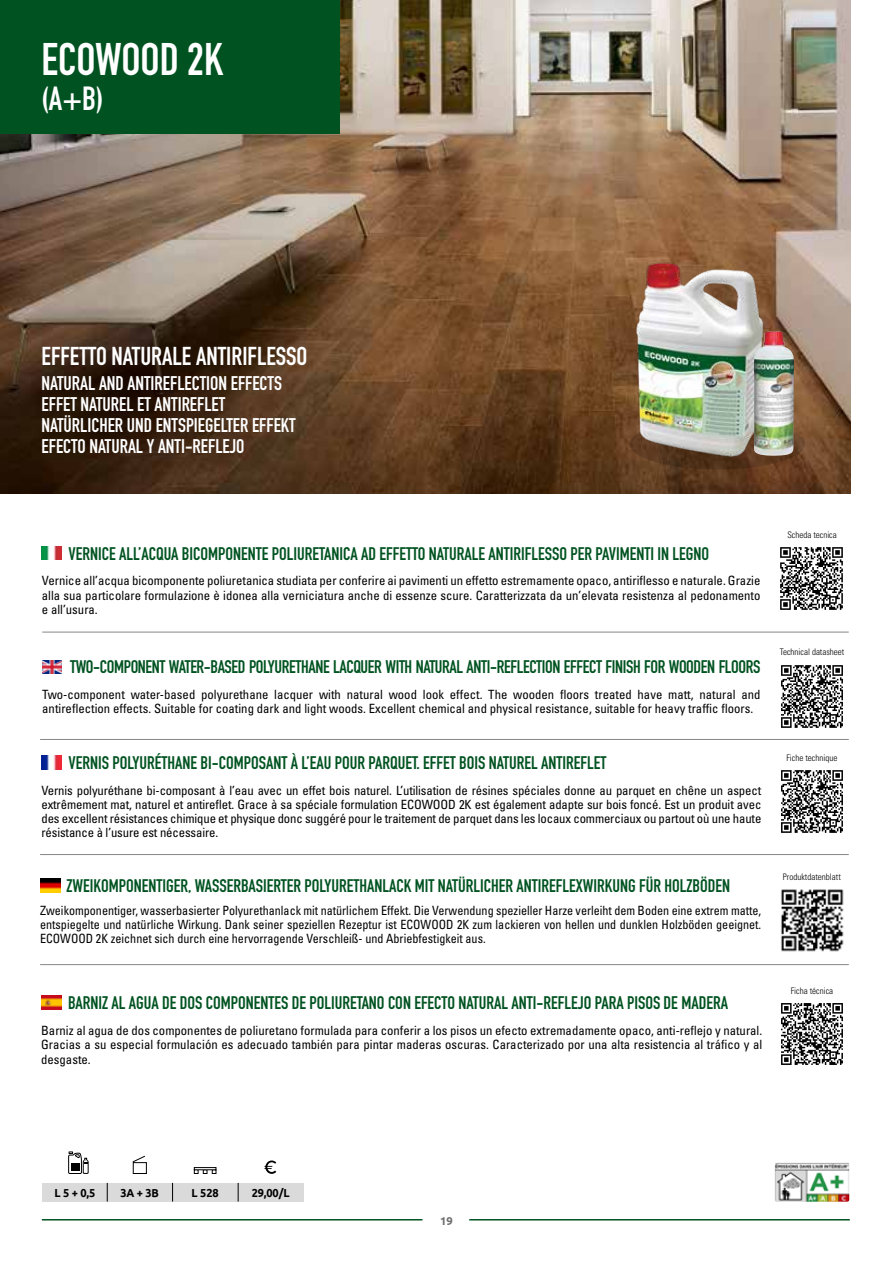
<style>
.page{position:relative;width:893px;height:1263px;background:#fff}
.page>*{position:absolute;margin:0;border:0;box-sizing:border-box;transform-origin:0 0}
.t1{font:700 45px "DIN Condensed";color:#fff}
.t2{font:700 33px "DIN Condensed";color:#fff}
.t3{font:700 25.5px "DIN Condensed";color:#fff}
.t4{font:700 19.5px/21px "DIN Condensed";color:#fff}
.t5{font:700 18px "DIN Condensed";color:#005321}
.t6{font:700 18px "DIN Condensed";letter-spacing:-.02em;color:#005321}
.t7{font:condensed 12.75px/14.2px "Univers";color:#000;text-align:justify}
.t8{font:condensed 12.75px/14.2px "Univers";color:#000;text-align:justify;scale:.95 1}
.t9{font:700 11.55px "Ubuntu";letter-spacing:-.01em;color:#000;scale:.95 1}
.t10{font:700 11.25px "Ubuntu";color:#706f6f}
.t11{font:300 condensed 9px "Univers";color:#000}
</style>
<div class="page">
<hr style="left:42px;top:1219px;width:380px;height:1px;background:#005321">
<hr style="left:469px;top:1219px;width:381px;height:1px;background:#005321">
<img style="left:0;top:0;width:850px;height:493px">
<div style="left:0;top:0;width:339px;height:134px;background:#005321"></div>
<img style="left:41px;top:755px;width:21px;height:14px">
<img style="left:42px;top:546px;width:20px;height:14px">
<img style="left:40px;top:879px;width:20px;height:13px">
<img style="left:41px;top:996px;width:21px;height:13px">
<img style="left:42px;top:660px;width:20px;height:13px">
<img style="left:780px;top:547px;width:63px;height:63px">
<img style="left:781px;top:770px;width:62px;height:63px">
<img style="left:781px;top:665px;width:62px;height:63px">
<img style="left:781px;top:889px;width:63px;height:63px">
<img style="left:781px;top:1003px;width:62px;height:62px">
<hr style="left:42px;top:632px;width:807px;height:1px;background:#878787">
<hr style="left:40px;top:739px;width:809px;height:1px;background:#878787">
<hr style="left:40px;top:854px;width:809px;height:1px;background:#878787">
<hr style="left:40px;top:964px;width:809px;height:1px;background:#878787">
<div style="left:133px;top:1162px;width:14px;height:12px;border:1px solid #000"></div>
<svg style="left:132px;top:1155px;width:14px;height:8px"></svg>
<svg style="left:194px;top:1170px;width:22px;height:4px"></svg>
<div style="left:194px;top:1167px;width:22px;height:3px;border:1px solid #000"></div>
<div style="left:42px;top:1183px;width:261px;height:18px;background:#dadada"></div>
<svg style="left:264px;top:1160px;width:12px;height:14px"></svg>
<svg style="left:107px;top:1183px;width:1px;height:18px"></svg>
<svg style="left:172px;top:1183px;width:1px;height:18px"></svg>
<svg style="left:238px;top:1183px;width:1px;height:18px"></svg>
<svg style="left:68px;top:1151px;width:21px;height:23px"></svg>
<img style="left:775px;top:1163px;width:74px;height:39px">
<svg style="left:630px;top:419px;width:175px;height:50px"></svg>
<img style="left:616px;top:243px;width:150px;height:218px">
<img style="left:753px;top:331px;width:41px;height:125px">
<h1 class="t1" style="left:42px;top:29px;width:183px">ECOWOOD 2K</h1>
<h2 class="t2" style="left:42px;top:76px;width:63px">(A+B)</h2>
<h3 class="t3" style="left:42px;top:339px;width:267px">EFFETTO NATURALE ANTIRIFLESSO</h3>
<h3 class="t4" style="left:42px;top:373px;width:256px">NATURAL AND ANTIREFLECTION EFFECTS EFFET NATUREL ET ANTIREFLET NATÜRLICHER UND ENTSPIEGELTER EFFEKT EFECTO NATURAL Y ANTI-REFLEJO</h3>
<h3 class="t5" style="left:68px;top:541px;width:642px">VERNICE ALL’ACQUA BICOMPONENTE POLIURETANICA AD EFFETTO NATURALE ANTIRIFLESSO PER PAVIMENTI IN LEGNO</h3>
<p class="t7" style="left:42px;top:573px;width:720px">Vernice all’acqua bicomponente poliuretanica studiata per conferire ai pavimenti un effetto estremamente opaco, antiriflesso e naturale. Grazie alla sua particolare formulazione è idonea alla verniciatura anche di essenze scure. Caratterizzata da un’elevata resistenza al pedonamento e all’usura.</p>
<h3 class="t6" style="left:70px;top:655px;width:692px">TWO-COMPONENT WATER-BASED POLYURETHANE LACQUER WITH NATURAL ANTI-REFLECTION EFFECT FINISH FOR WOODEN FLOORS</h3>
<p class="t7" style="left:42px;top:687px;width:720px">Two-component water-based polyurethane lacquer with natural wood look effect. The wooden floors treated have matt, natural and antireflection effects. Suitable for coating dark and light woods. Excellent chemical and physical resistance, suitable for heavy traffic floors.</p>
<h3 class="t5" style="left:69px;top:751px;width:539px">VERNIS POLYURÉTHANE BI-COMPOSANT À L’EAU POUR PARQUET. EFFET BOIS NATUREL ANTIREFLET</h3>
<p class="t7" style="left:41px;top:783px;width:721px">Vernis polyuréthane bi-composant à l’eau avec un effet bois naturel. L’utilisation de résines spéciales donne au parquet en chêne un aspect extrêmement mat, naturel et antireflet. Grace à sa spéciale formulation ECOWOOD 2K est également adapte sur bois foncé. Est un produit avec des excellent résistances chimique et physique donc suggéré pour le traitement de parquet dans les locaux commerciaux ou partout où une haute résistance à l’usure est nécessaire.</p>
<h3 class="t5" style="left:67px;top:874px;width:665px">ZWEIKOMPONENTIGER, WASSERBASIERTER POLYURETHANLACK MIT NATÜRLICHER ANTIREFLEXWIRKUNG FÜR HOLZBÖDEN</h3>
<p class="t8" style="left:40px;top:903px;width:761px">Zweikomponentiger, wasserbasierter Polyurethanlack mit natürlichem Effekt. Die Verwendung spezieller Harze verleiht dem Boden eine extrem matte, entspiegelte und natürliche Wirkung. Dank seiner speziellen Rezeptur ist ECOWOOD 2K zum lackieren von hellen und dunklen Holzböden geeignet.<br>ECOWOOD 2K zeichnet sich durch eine hervorragende Verschleiß- und Abriebfestigkeit aus.</p>
<h3 class="t5" style="left:68px;top:991px;width:661px">BARNIZ AL AGUA DE DOS COMPONENTES DE POLIURETANO CON EFECTO NATURAL ANTI-REFLEJO PARA PISOS DE MADERA</h3>
<p class="t7" style="left:41px;top:1023px;width:723px">Barniz al agua de dos componentes de poliuretano formulada para conferir a los pisos un efecto extremadamente opaco, anti-reflejo y natural.<br>Gracias a su especial formulación es adecuado también para pintar maderas oscuras. Caracterizado por una alta resistencia al tráfico y al desgaste.</p>
<p class="t11" style="left:787px;top:529px;width:51px">Scheda tecnica</p>
<p class="t11" style="left:780px;top:646px;width:66px">Technical datasheet</p>
<p class="t11" style="left:786px;top:752px;width:52px">Fiche technique</p>
<p class="t11" style="left:783px;top:871px;width:59px">Produktdatenblatt</p>
<p class="t11" style="left:791px;top:985px;width:44px">Ficha técnica</p>
<p class="t9" style="left:55px;top:1185px;width:44px">L 5 + 0,5</p>
<p class="t9" style="left:120px;top:1185px;width:42px">3A + 3B</p>
<p class="t9" style="left:192px;top:1185px;width:30px">L 528</p>
<p class="t9" style="left:252px;top:1185px;width:41px">29,00/L</p>
<p class="t10" style="left:440px;top:1214px;width:14px">19</p>
</div>
